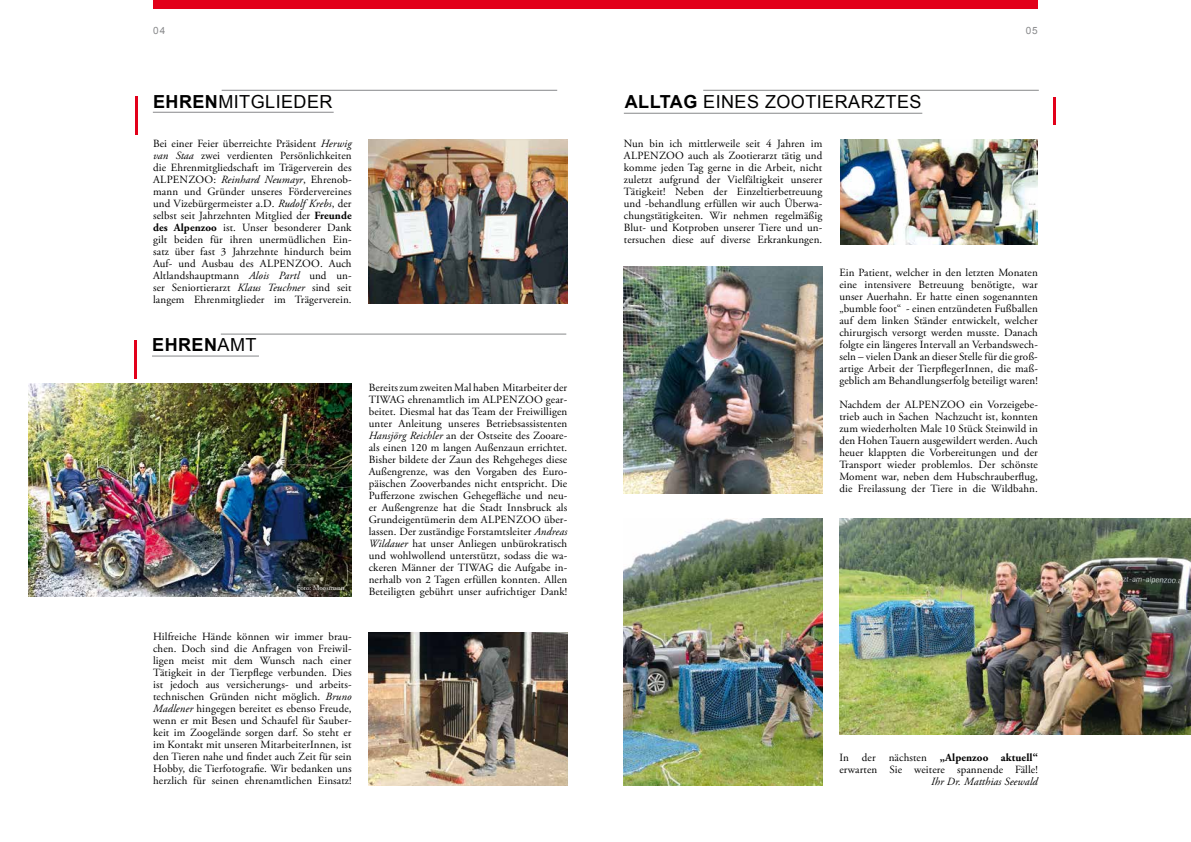
<style>
.page{position:relative;width:1191px;height:842px;background:#fff}
.page>*{position:absolute;margin:0;border:0;box-sizing:border-box;transform-origin:0 0}
.t1{font:18px "Arial";letter-spacing:.025em;color:#000}
.t2{font:700 18px "Arial";letter-spacing:.025em;color:#000}
.t3{font:11px/12px "Adobe Garamond Pro";letter-spacing:.01em;color:#000;text-align:justify}
.t4{font:italic 11px "Adobe Garamond Pro";letter-spacing:.01em;color:#000}
.t5{font:10px "Arial";color:#87888a}
.t6{font:7px "Adobe Garamond Pro";letter-spacing:.01em;color:#fff}
.s1{font-weight:700}
.s2{font-style:italic}
.s3{font-weight:400}
</style>
<div class="page">
<hr style="left:624px;top:113px;width:298px;height:1px;background:#87888a">
<hr style="left:703px;top:90px;width:335px;height:1px;background:#87888a">
<div style="left:153px;top:0;width:884px;height:9px;background:#e2001a"></div>
<hr style="left:222px;top:90px;width:335px;height:1px;background:#87888a">
<hr style="left:153px;top:112px;width:181px;height:1px;background:#87888a">
<hr style="left:135px;top:96px;width:2px;height:39px;background:#e2001a">
<hr style="left:1053px;top:97px;width:2px;height:28px;background:#e2001a">
<hr style="left:221px;top:334px;width:345px;height:1px;background:#87888a">
<hr style="left:152px;top:356px;width:107px;height:1px;background:#87888a">
<hr style="left:134px;top:340px;width:2px;height:39px;background:#e2001a">
<img style="left:369px;top:632px;width:198px;height:153px">
<img style="left:840px;top:140px;width:197px;height:104px">
<img style="left:624px;top:267px;width:198px;height:226px">
<img style="left:624px;top:519px;width:198px;height:266px">
<img style="left:839px;top:519px;width:352px;height:216px">
<img style="left:369px;top:140px;width:198px;height:164px">
<img style="left:28px;top:383px;width:323px;height:213px">
<p class="t5" style="left:153px;top:24px;width:14px">04</p>
<p class="t5" style="left:1025px;top:24px;width:14px">05</p>
<h1 class="t1" style="left:153px;top:89px;width:181px"><span class="s1">EHREN</span>MITGLIEDER</h1>
<p class="t3" style="left:153px;top:138px;width:200px">Bei einer Feier überreichte Präsident <span class="s2">Herwig van Staa</span> zwei verdienten Persönlichkeiten die Ehrenmitgliedschaft im Trägerverein des ALPENZOO: <span class="s2">Reinhard Neumayr</span>, Ehrenob&shy;mann und Gründer unseres Fördervereines und Vizebürgermeister a.D. <span class="s2">Rudolf Krebs</span>, der selbst seit Jahrzehnten Mitglied der <span class="s1">Freunde des Alpenzoo</span> ist. Unser besonderer Dank gilt beiden für ihren unermüdlichen Ein&shy;satz über fast 3 Jahrzehnte hindurch beim Auf- und Ausbau des ALPENZOO. Auch Altlandshauptmann <span class="s2">Alois Partl</span> und un&shy;ser Seniortierarzt <span class="s2">Klaus Teuchner</span> sind seit langem Ehrenmitglieder im Trägerverein.</p>
<p class="t3" style="left:624px;top:138px;width:200px">Nun bin ich mittlerweile seit 4 Jahren im ALPENZOO auch als Zootierarzt tätig und komme jeden Tag gerne in die Arbeit, nicht zuletzt aufgrund der Vielfältigkeit unserer Tätigkeit! Neben der Einzeltierbetreuung und -behandlung erfüllen wir auch Überwa&shy;chungstätigkeiten. Wir nehmen regelmäßig Blut- und Kotproben unserer Tiere und un&shy;tersuchen diese auf diverse Erkrankungen.</p>
<h1 class="t1" style="left:625px;top:90px;width:298px"><span class="s1">ALLTAG</span> EINES ZOOTIERARZTES</h1>
<p class="t3" style="left:839px;top:267px;width:200px">Ein Patient, welcher in den letzten Monaten eine intensivere Betreuung benötigte, war unser Auerhahn. Er hatte einen sogenannten „bumble foot“ - einen entzündeten Fußballen auf dem linken Ständer entwickelt, welcher chirurgisch versorgt werden musste. Danach folgte ein längeres Intervall an Verbandswech&shy;seln – vielen Dank an dieser Stelle für die groß&shy;artige Arbeit der TierpflegerInnen, die maß&shy;geblich am Behandlungserfolg beteiligt waren!</p>
<p class="t3" style="left:839px;top:399px;width:200px">Nachdem der ALPENZOO ein Vorzeigebe&shy;trieb auch in Sachen Nachzucht ist, konnten zum wiederholten Male 10 Stück Steinwild in den Hohen Tauern ausgewildert werden. Auch heuer klappten die Vorbereitungen und der Transport wieder problemlos. Der schönste Moment war, neben dem Hubschrauberflug, die Freilassung der Tiere in die Wildbahn.</p>
<h1 class="t2" style="left:152px;top:333px;width:106px">EHREN<span class="s3">AMT</span></h1>
<p class="t3" style="left:369px;top:382px;width:200px">Bereits zum zweiten Mal haben Mitarbeiter der TIWAG ehrenamtlich im ALPENZOO gear&shy;beitet. Diesmal hat das Team der Freiwilligen unter Anleitung unseres Betriebsassistenten <span class="s2">Hansjörg Reichler</span> an der Ostseite des Zooare&shy;als einen 120 m langen Außenzaun errichtet.<br>Bisher bildete der Zaun des Rehgeheges diese Außengrenze, was den Vorgaben des Euro&shy;päischen Zooverbandes nicht entspricht. Die Pufferzone zwischen Gehegefläche und neu&shy;er Außengrenze hat die Stadt Innsbruck als Grundeigentümerin dem ALPENZOO über&shy;lassen. Der zuständige Forstamtsleiter <span class="s2">Andreas Wildauer</span> hat unser Anliegen unbürokratisch und wohlwollend unterstützt, sodass die wa&shy;ckeren Männer der TIWAG die Aufgabe in&shy;nerhalb von 2 Tagen erfüllen konnten. Allen Beteiligten gebührt unser aufrichtiger Dank!</p>
<p class="t6" style="left:297px;top:584px;width:49px">Foto: Moosmann</p>
<p class="t3" style="left:153px;top:631px;width:200px">Hilfreiche Hände können wir immer brau&shy;chen. Doch sind die Anfragen von Freiwil&shy;ligen meist mit dem Wunsch nach einer Tätigkeit in der Tierpflege verbunden. Dies ist jedoch aus versicherungs- und arbeits&shy;technischen Gründen nicht möglich. <span class="s2">Bruno Madlener</span> hingegen bereitet es ebenso Freude, wenn er mit Besen und Schaufel für Sauber&shy;keit im Zoogelände sorgen darf. So steht er im Kontakt mit unseren MitarbeiterInnen, ist den Tieren nahe und findet auch Zeit für sein Hobby, die Tierfotografie. Wir bedanken uns herzlich für seinen ehrenamtlichen Einsatz!</p>
<p class="t3" style="left:839px;top:752px;width:200px">In der nächsten <span class="s1">„Alpenzoo aktuell“ </span>erwarten Sie weitere spannende Fälle!</p>
<p class="t4" style="left:931px;top:775px;width:108px">Ihr Dr. Matthias Seewald</p>
</div>
